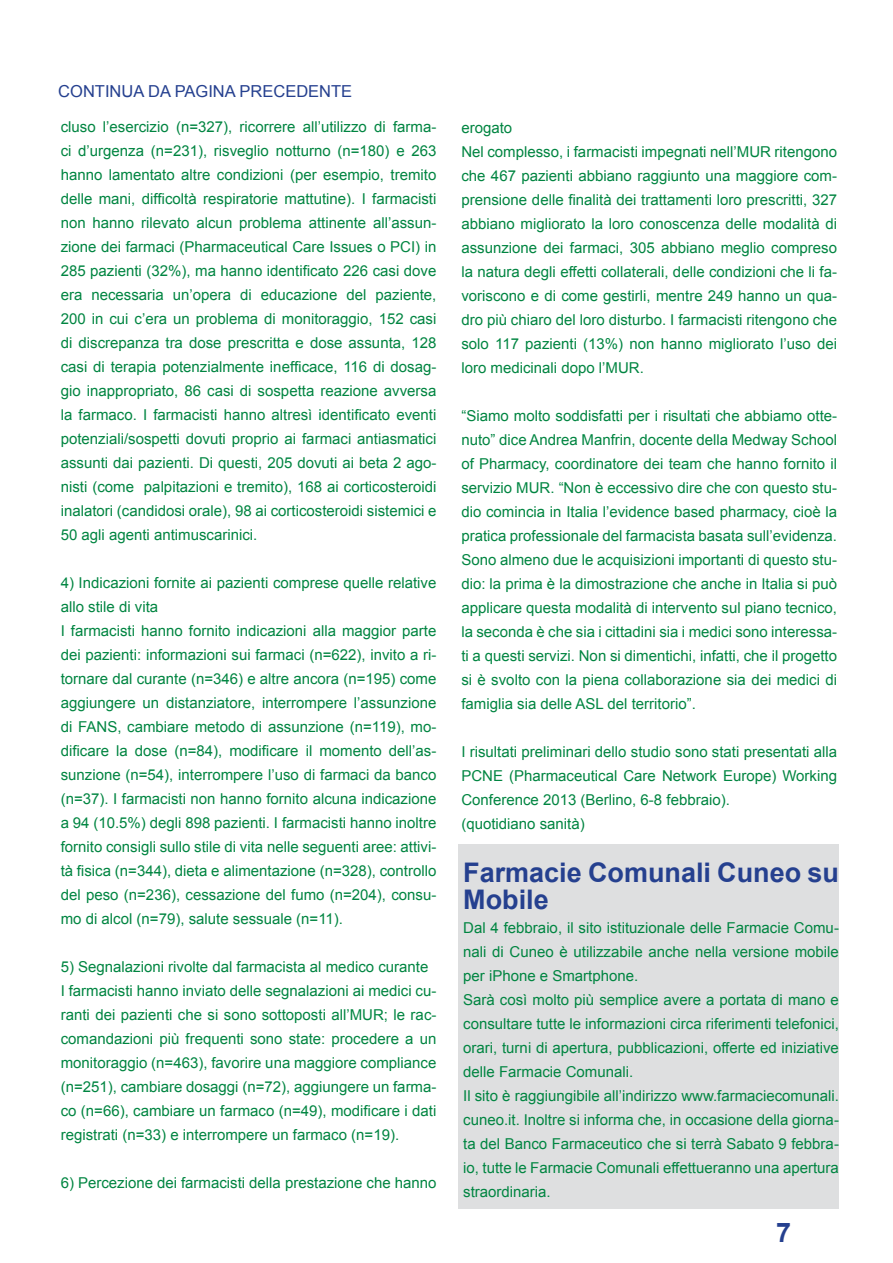
<style>
.page{position:relative;width:893px;height:1263px;background:#fff}
.page>*{position:absolute;margin:0;border:0;box-sizing:border-box;transform-origin:0 0}
.t1{font:700 27px/27px "Arial";color:#25408f}
.t2{font:16.5px "Arial";color:#25408f}
.t3{font:15px/24px "Arial";color:#008541}
</style>
<div class="page">
<div style="left:459px;top:844px;width:380px;height:365px;background:#dedfe0"></div>
<p class="t2" style="left:58px;top:80px;width:296px">CONTINUA DA PAGINA PRECEDENTE</p>
<p class="t3" style="left:61px;top:114px;width:377px;text-align:justify">cluso l’esercizio (n=327), ricorrere all’utilizzo di farma&shy;ci d’urgenza (n=231), risveglio notturno (n=180) e 263 hanno lamentato altre condizioni (per esempio, tremito delle mani, difficoltà respiratorie mattutine). I farmacisti non hanno rilevato alcun problema attinente all’assun&shy;zione dei farmaci (Pharmaceutical Care Issues o PCI) in 285 pazienti (32%), ma hanno identificato 226 casi dove era necessaria un’opera di educazione del paziente, 200 in cui c’era un problema di monitoraggio, 152 casi di discrepanza tra dose prescritta e dose assunta, 128 casi di terapia potenzialmente inefficace, 116 di dosag&shy;gio inappropriato, 86 casi di sospetta reazione avversa la farmaco. I farmacisti hanno altresì identificato eventi potenziali/sospetti dovuti proprio ai farmaci antiasmatici assunti dai pazienti. Di questi, 205 dovuti ai beta 2 ago&shy;nisti (come palpitazioni e tremito), 168 ai corticosteroidi inalatori (candidosi orale), 98 ai corticosteroidi sistemici e 50 agli agenti antimuscarinici.</p>
<p class="t3" style="left:61px;top:570px;width:377px">4) Indicazioni fornite ai pazienti comprese quelle relative allo stile di vita<br>I farmacisti hanno fornito indicazioni alla maggior parte dei pazienti: informazioni sui farmaci (n=622), invito a ri&shy;tornare dal curante (n=346) e altre ancora (n=195) come aggiungere un distanziatore, interrompere l’assunzione di FANS, cambiare metodo di assunzione (n=119), mo&shy;dificare la dose (n=84), modificare il momento dell’as&shy;sunzione (n=54), interrompere l’uso di farmaci da banco (n=37). I farmacisti non hanno fornito alcuna indicazione a 94 (10.5%) degli 898 pazienti. I farmacisti hanno inoltre fornito consigli sullo stile di vita nelle seguenti aree: attivi&shy;tà fisica (n=344), dieta e alimentazione (n=328), controllo del peso (n=236), cessazione del fumo (n=204), consu&shy;mo di alcol (n=79), salute sessuale (n=11).</p>
<p class="t3" style="left:61px;top:954px;width:377px">5) Segnalazioni rivolte dal farmacista al medico curante<br>I farmacisti hanno inviato delle segnalazioni ai medici cu&shy;ranti dei pazienti che si sono sottoposti all’MUR; le rac&shy;comandazioni più frequenti sono state: procedere a un monitoraggio (n=463), favorire una maggiore compliance (n=251), cambiare dosaggi (n=72), aggiungere un farma&shy;co (n=66), cambiare un farmaco (n=49), modificare i dati registrati (n=33) e interrompere un farmaco (n=19).</p>
<p class="t3" style="left:61px;top:1170px;width:377px">6) Percezione dei farmacisti della prestazione che hanno</p>
<p class="t3" style="left:461px;top:116px;width:377px">erogato<br>Nel complesso, i farmacisti impegnati nell’MUR ritengono che 467 pazienti abbiano raggiunto una maggiore com&shy;prensione delle finalità dei trattamenti loro prescritti, 327 abbiano migliorato la loro conoscenza delle modalità di assunzione dei farmaci, 305 abbiano meglio compreso la natura degli effetti collaterali, delle condizioni che li fa&shy;voriscono e di come gestirli, mentre 249 hanno un qua&shy;dro più chiaro del loro disturbo. I farmacisti ritengono che solo 117 pazienti (13%) non hanno migliorato l’uso dei loro medicinali dopo l’MUR.</p>
<p class="t3" style="left:461px;top:404px;width:377px;text-align:justify">“Siamo molto soddisfatti per i risultati che abbiamo otte&shy;nuto” dice Andrea Manfrin, docente della Medway School of Pharmacy, coordinatore dei team che hanno fornito il servizio MUR. “Non è eccessivo dire che con questo stu&shy;dio comincia in Italia l’evidence based pharmacy, cioè la pratica professionale del farmacista basata sull’evidenza.<br>Sono almeno due le acquisizioni importanti di questo stu&shy;dio: la prima è la dimostrazione che anche in Italia si può applicare questa modalità di intervento sul piano tecnico, la seconda è che sia i cittadini sia i medici sono interessa&shy;ti a questi servizi. Non si dimentichi, infatti, che il progetto si è svolto con la piena collaborazione sia dei medici di famiglia sia delle ASL del territorio”.</p>
<p class="t3" style="left:461px;top:740px;width:377px">I risultati preliminari dello studio sono stati presentati alla PCNE (Pharmaceutical Care Network Europe) Working Conference 2013 (Berlino, 6-8 febbraio).<br>(quotidiano sanità)</p>
<h1 class="t1" style="left:463px;top:860px;width:377px">Farmacie Comunali Cuneo su<br>Mobile</h1>
<p class="t3" style="left:463px;top:916px;width:377px">Dal 4 febbraio, il sito istituzionale delle Farmacie Comu&shy;nali di Cuneo è utilizzabile anche nella versione mobile per iPhone e Smartphone.<br>Sarà così molto più semplice avere a portata di mano e consultare tutte le informazioni circa riferimenti telefonici, orari, turni di apertura, pubblicazioni, offerte ed iniziative delle Farmacie Comunali.<br>Il sito è raggiungibile all’indirizzo www.farmaciecomunali. cuneo.it. Inoltre si informa che, in occasione della giorna&shy;ta del Banco Farmaceutico che si terrà Sabato 9 febbra&shy;io, tutte le Farmacie Comunali effettueranno una apertura straordinaria.</p>
<h1 class="t1" style="left:776px;top:1220px;width:17px">7</h1>
</div>
